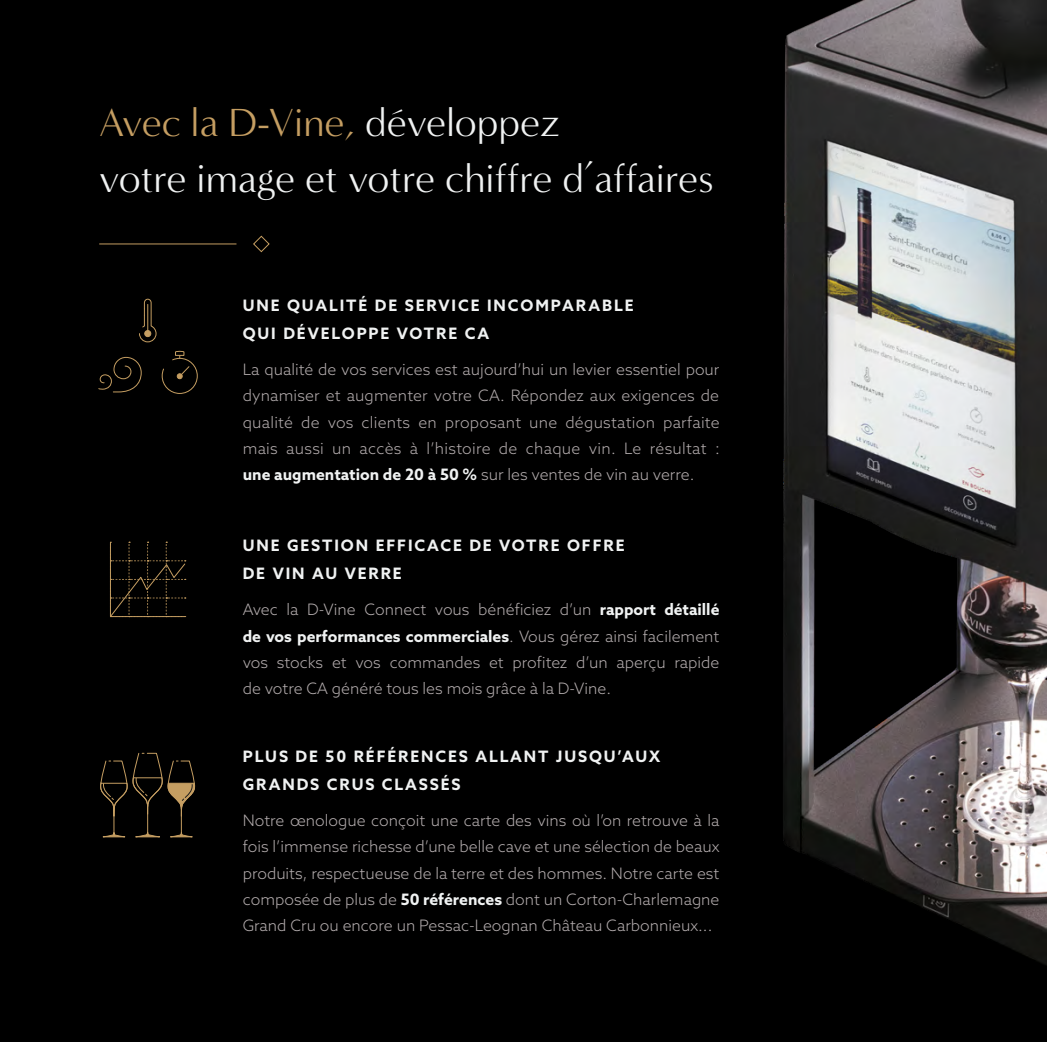
<style>
.page{position:relative;width:1047px;height:1042px;background:#000}
.page>*{position:absolute;margin:0;border:0;box-sizing:border-box;transform-origin:0 0}
.t1{font:40.25px/56px "Minerva Modern";color:#f0f2f2}
.t2{font:300 15.75px/26.2px "Azo Sans";color:#b3acad;text-align:justify}
.t3{font:700 15.75px/28px "Azo Sans";letter-spacing:.12em;color:#f0f2f2}
.s1{color:#c59e62}
.s2{font-weight:700;color:#f0f2f2}
</style>
<div class="page">
<svg style="left:161px;top:350px;width:37px;height:44px"></svg>
<svg style="left:98px;top:357px;width:44px;height:36px"></svg>
<svg style="left:139px;top:298px;width:18px;height:45px"></svg>
<svg style="left:253px;top:235px;width:17px;height:18px"></svg>
<hr style="left:99px;top:243px;width:137px;height:1px;background:#c59e62">
<svg style="left:100px;top:752px;width:96px;height:85px"></svg>
<svg style="left:109px;top:542px;width:77px;height:75px"></svg>
<img style="left:783px;top:0;width:264px;height:965px">
<h1 class="t1" style="left:99px;top:95px;width:616px"><span class="s1">Avec la D-Vine,</span> développez<br>votre image et votre chiffre d’affaires</h1>
<p class="t3" style="left:243px;top:291px;width:392px">UNE QUALITÉ DE SERVICE INCOMPARABLE<br>QUI DÉVELOPPE VOTRE CA</p>
<p class="t2" style="left:243px;top:356px;width:478px">La qualité de vos services est aujourd’hui un levier essentiel pour dynamiser et augmenter votre CA. Répondez aux exigences de qualité de vos clients en proposant une dégustation parfaite mais aussi un accès à l’histoire de chaque vin. Le résultat : <span class="s2">une augmentation de 20 à 50 %</span> sur les ventes de vin au verre.</p>
<p class="t3" style="left:243px;top:531px;width:383px">UNE GESTION EFFICACE DE VOTRE OFFRE<br>DE VIN AU VERRE</p>
<p class="t2" style="left:243px;top:596px;width:478px">Avec la D-Vine Connect vous bénéficiez d’un <span class="s2">rapport détaillé de vos performances commerciales</span>. Vous gérez ainsi facilement vos stocks et vos commandes et profitez d’un aperçu rapide de votre CA généré tous les mois grâce à la D-Vine.</p>
<p class="t3" style="left:243px;top:742px;width:419px">PLUS DE 50 RÉFÉRENCES ALLANT JUSQU’AUX<br>GRANDS CRUS CLASSÉS</p>
<p class="t2" style="left:243px;top:807px;width:478px">Notre œnologue conçoit une carte des vins où l’on retrouve à la fois l’immense richesse d’une belle cave et une sélection de beaux produits, respectueuse de la terre et des hommes. Notre carte est composée de plus de <span class="s2">50 références</span> dont un Corton-Charlemagne Grand Cru ou encore un Pessac-Leognan Château Carbonnieux...</p>
</div>
